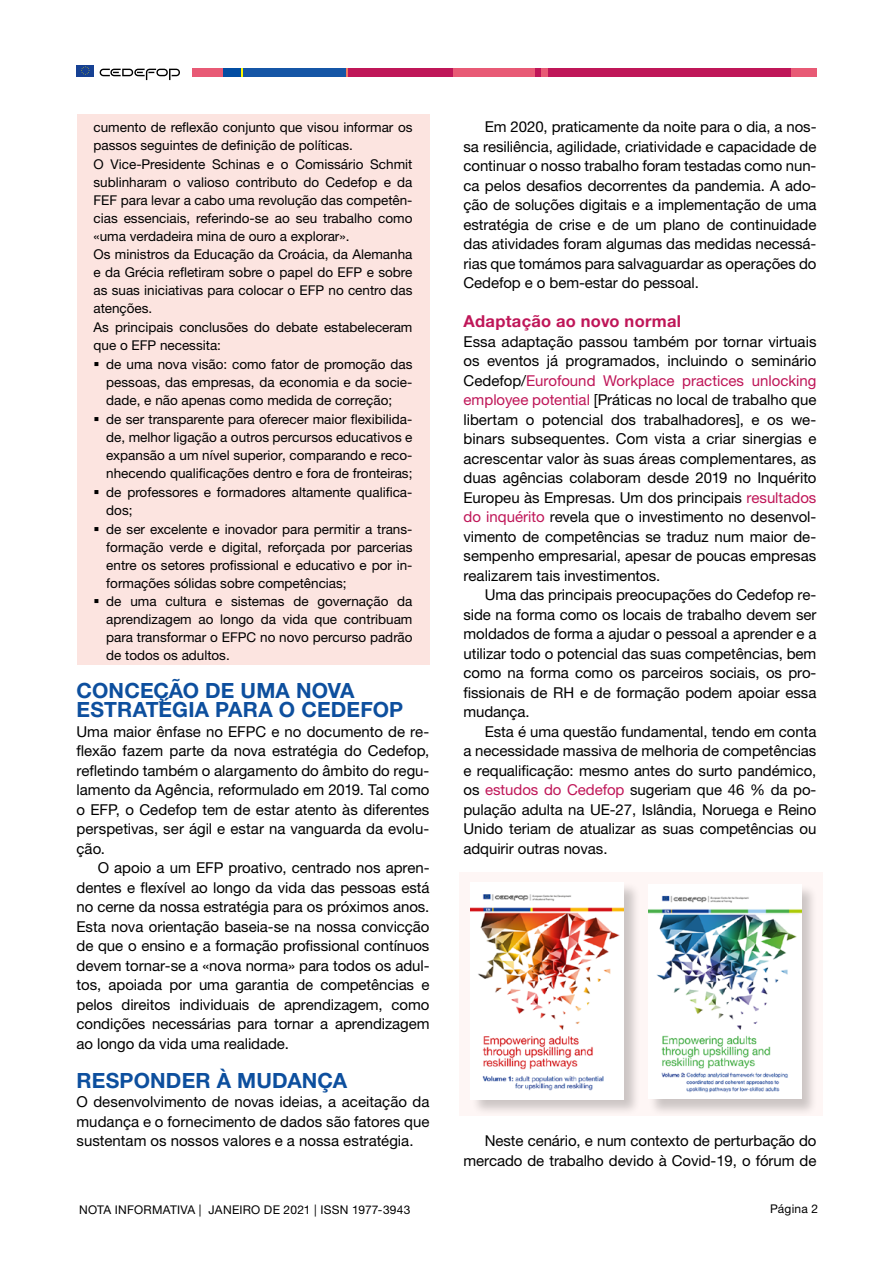
<style>
.page{position:relative;width:893px;height:1263px;background:#fff}
.page>*{position:absolute;margin:0;border:0;box-sizing:border-box;transform-origin:0 0}
.t1{font:700 21px/19.5px "Helvetica Neue LTW1 G";letter-spacing:.005em;color:#0d4f9e}
.t2{font:700 16.5px "Helvetica Neue LTW1 G";letter-spacing:.02em;color:#bf1658}
.t3{font:15px/19.5px "Helvetica Neue LTW1 G";letter-spacing:-.005em;color:#000;text-align:justify}
.t4{font:13.5px/18.1px "Helvetica Neue LTW1 G";color:#000}
.t5{font:12px "Helvetica Neue LTW1 G";letter-spacing:.02em;color:#000}
.s1{color:#bf1658}
</style>
<div class="page">
<div style="left:77px;top:65px;width:17px;height:11px;background:#164194"></div>
<svg style="left:81px;top:66px;width:9px;height:9px"></svg>
<svg style="left:100px;top:69px;width:80px;height:11px"></svg>
<div style="left:192px;top:68px;width:31px;height:9px;background:#e85a75"></div>
<div style="left:347px;top:68px;width:106px;height:9px;background:#bf1658"></div>
<div style="left:453px;top:68px;width:82px;height:9px;background:#e85a75"></div>
<div style="left:535px;top:68px;width:7px;height:9px;background:#bf1658"></div>
<div style="left:548px;top:68px;width:243px;height:9px;background:#bf1658"></div>
<div style="left:542px;top:68px;width:6px;height:9px;background:#e85a75"></div>
<div style="left:223px;top:68px;width:18px;height:9px;background:#034da2"></div>
<svg style="left:241px;top:68px;width:2px;height:9px"></svg>
<svg style="left:345px;top:68px;width:2px;height:9px"></svg>
<div style="left:243px;top:68px;width:102px;height:9px;background:#1556a6"></div>
<div style="left:791px;top:68px;width:26px;height:9px;background:#e85a75"></div>
<div style="left:77px;top:114px;width:352px;height:40px;background:#fce4e0"></div>
<div style="left:77px;top:151px;width:352px;height:93px;background:#fce4e0"></div>
<div style="left:77px;top:241px;width:352px;height:76px;background:#fce4e0"></div>
<div style="left:77px;top:314px;width:352px;height:40px;background:#fce4e0"></div>
<div style="left:77px;top:351px;width:352px;height:58px;background:#fce4e0"></div>
<div style="left:77px;top:406px;width:352px;height:76px;background:#fce4e0"></div>
<div style="left:77px;top:479px;width:352px;height:40px;background:#fce4e0"></div>
<div style="left:77px;top:516px;width:352px;height:76px;background:#fce4e0"></div>
<div style="left:77px;top:589px;width:352px;height:75px;background:#fce4e0"></div>
<div style="left:459px;top:872px;width:364px;height:243px;background:#fef6f5"></div>
<div style="left:471px;top:882px;width:169px;height:234px;background:#000;opacity:.2"></div>
<img style="left:471px;top:882px;width:153px;height:217px">
<div style="left:648px;top:884px;width:170px;height:232px;background:#000;opacity:.2"></div>
<img style="left:648px;top:884px;width:153px;height:214px">
<p class="t4" style="left:94px;top:118px;width:320px">cumento de reflexão conjunto que visou informar os passos seguintes de definição de políticas.<br>O Vice-Presidente Schinas e o Comissário Schmit sublinharam o valioso contributo do Cedefop e da FEF para levar a cabo uma revolução das competên&shy;cias essenciais, referindo-se ao seu trabalho como «uma verdadeira mina de ouro a explorar».<br>Os ministros da Educação da Croácia, da Alemanha e da Grécia refletiram sobre o papel do EFP e sobre as suas iniciativas para colocar o EFP no centro das atenções.<br>As principais conclusões do debate estabeleceram que o EFP necessita:</p>
<p class="t4" style="left:106px;top:355px;width:308px">de uma nova visão: como fator de promoção das pessoas, das empresas, da economia e da socie&shy;dade, e não apenas como medida de correção;<br>de ser transparente para oferecer maior flexibilida&shy;de, melhor ligação a outros percursos educativos e expansão a um nível superior, comparando e reco&shy;nhecendo qualificações dentro e fora de fronteiras; de professores e formadores altamente qualifica&shy;dos;<br>de ser excelente e inovador para permitir a trans&shy;formação verde e digital, reforçada por parcerias entre os setores profissional e educativo e por in&shy;formações sólidas sobre competências;<br>de uma cultura e sistemas de governação da aprendizagem ao longo da vida que contribuam para transformar o EFPC no novo percurso padrão de todos os adultos.</p>
<h1 class="t1" style="left:77px;top:680px;width:328px">CONCEÇÃO DE UMA NOVA<br>ESTRATÉGIA PARA O CEDEFOP</h1>
<p class="t3" style="left:77px;top:721px;width:354px">Uma maior ênfase no EFPC e no documento de re&shy;flexão fazem parte da nova estratégia do Cedefop, refletindo também o alargamento do âmbito do regu&shy;lamento da Agência, reformulado em 2019. Tal como o EFP, o Cedefop tem de estar atento às diferentes perspetivas, ser ágil e estar na vanguarda da evolu&shy;ção.</p>
<p class="t3" style="left:77px;top:858px;width:354px;text-indent:21px">O apoio a um EFP proativo, centrado nos apren&shy;dentes e flexível ao longo da vida das pessoas está no cerne da nossa estratégia para os próximos anos.<br>Esta nova orientação baseia-se na nossa convicção de que o ensino e a formação profissional contínuos devem tornar-se a «nova norma» para todos os adul&shy;tos, apoiada por uma garantia de competências e pelos direitos individuais de aprendizagem, como condições necessárias para tornar a aprendizagem ao longo da vida uma realidade.</p>
<h1 class="t1" style="left:77px;top:1070px;width:272px">RESPONDER À MUDANÇA</h1>
<p class="t3" style="left:77px;top:1092px;width:354px">O desenvolvimento de novas ideias, a aceitação da mudança e o fornecimento de dados são fatores que sustentam os nossos valores e a nossa estratégia.</p>
<p class="t3" style="left:463px;top:117px;width:354px;text-indent:21px">Em 2020, praticamente da noite para o dia, a nos&shy;sa resiliência, agilidade, criatividade e capacidade de continuar o nosso trabalho foram testadas como nun&shy;ca pelos desafios decorrentes da pandemia. A ado&shy;ção de soluções digitais e a implementação de uma estratégia de crise e de um plano de continuidade das atividades foram algumas das medidas necessá&shy;rias que tomámos para salvaguardar as operações do Cedefop e o bem-estar do pessoal.</p>
<p class="t2" style="left:463px;top:311px;width:219px">Adaptação ao novo normal</p>
<p class="t3" style="left:463px;top:331px;width:354px">Essa adaptação passou também por tornar virtuais os eventos já programados, incluindo o seminário Cedefop/<span class="s1">Eurofound Workplace practices unlocking employee potential</span> [Práticas no local de trabalho que libertam o potencial dos trabalhadores], e os we&shy;binars subsequentes. Com vista a criar sinergias e acrescentar valor às suas áreas complementares, as duas agências colaboram desde 2019 no Inquérito Europeu às Empresas. Um dos principais <span class="s1">resultados do inquérito</span> revela que o investimento no desenvol&shy;vimento de competências se traduz num maior de&shy;sempenho empresarial, apesar de poucas empresas realizarem tais investimentos.</p>
<p class="t3" style="left:463px;top:585px;width:354px;text-indent:21px">Uma das principais preocupações do Cedefop re&shy;side na forma como os locais de trabalho devem ser moldados de forma a ajudar o pessoal a aprender e a utilizar todo o potencial das suas competências, bem como na forma como os parceiros sociais, os pro&shy;fissionais de RH e de formação podem apoiar essa mudança.</p>
<p class="t3" style="left:463px;top:721px;width:354px;text-indent:21px">Esta é uma questão fundamental, tendo em conta a necessidade massiva de melhoria de competências e requalificação: mesmo antes do surto pandémico, os <span class="s1">estudos do Cedefop</span> sugeriam que 46 % da po&shy;pulação adulta na UE-27, Islândia, Noruega e Reino Unido teriam de atualizar as suas competências ou adquirir outras novas.</p>
<p class="t3" style="left:463px;top:1131px;width:354px;text-align:right">Neste cenário, e num contexto de perturbação do mercado de trabalho devido à Covid-19, o fórum de</p>
<p class="t5" style="left:79px;top:1202px;width:333px">NOTA INFORMATIVA | JANEIRO DE 2021 | ISSN 1977-3943</p>
<p class="t5" style="left:770px;top:1202px;width:50px">Página 2</p>
</div>
